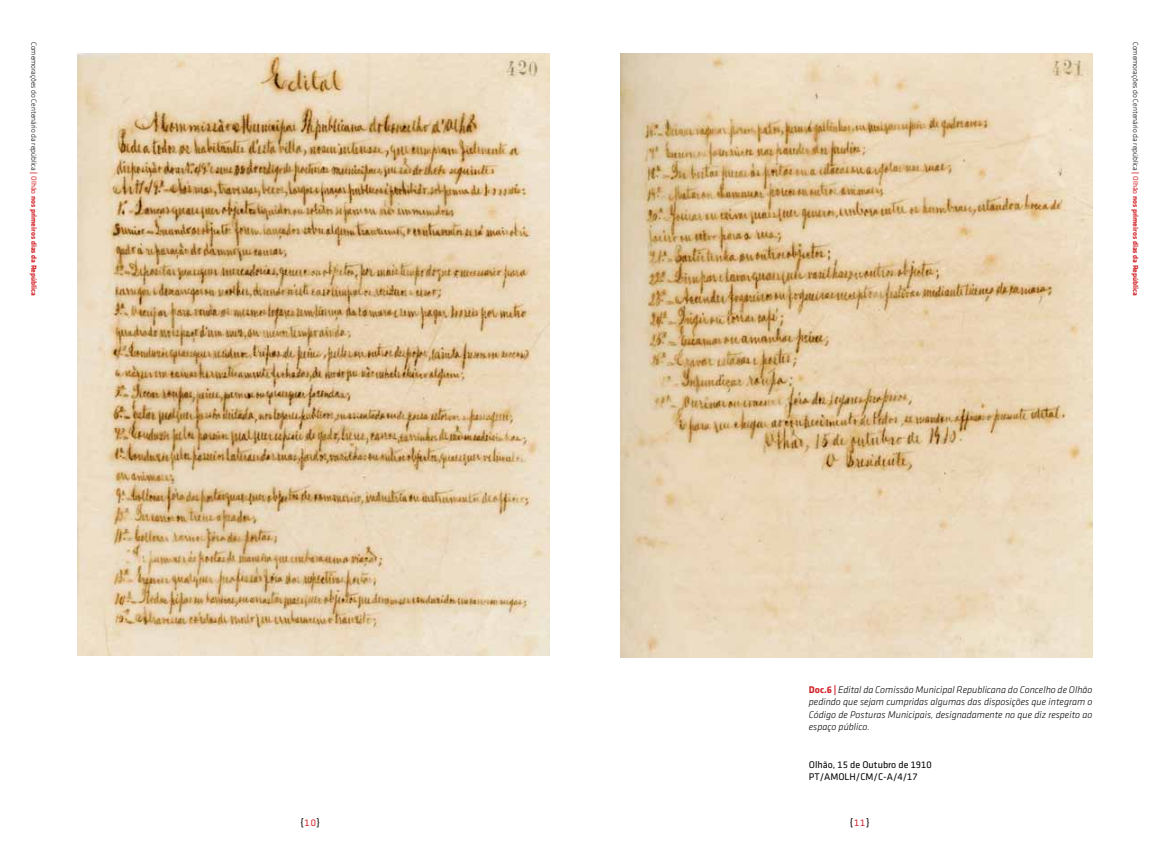
<style>
.page{position:relative;width:1170px;height:851px;background:#fff}
.page>*{position:absolute;margin:0;border:0;box-sizing:border-box;transform-origin:0 0}
.t1{font:italic 300 10px/12.5px "Klavika";color:#000;text-align:justify}
.t2{font:10px/12.5px "Klavika Regular TF";color:#000}
.t3{font:300 7.5px "Klavika";color:#000}
.s1{font-weight:700;color:#d2232a}
.s2{font-family:"Klavika Regular TF";font-weight:400;color:#d2232a}
.s3{color:#d2232a}
.s4{font-weight:700;font-style:normal;color:#d2232a}
</style>
<div class="page">
<img style="left:77px;top:53px;width:472px;height:603px">
<img style="left:620px;top:53px;width:472px;height:604px">
<p class="t3" style="left:38px;top:42px;width:256px;rotate:90deg">Comemorações do Centenário da república <span class="s1">|</span> <span class="s2">Olhão</span> <span class="s1">nos primeiros dias da República</span></p>
<p class="t3" style="left:1139px;top:42px;width:256px;rotate:90deg">Comemorações do Centenário da república <span class="s1">|</span> <span class="s2">Olhão</span> <span class="s1">nos primeiros dias da República</span></p>
<p class="t2" style="left:300px;top:816px;width:21px">{<span class="s3">10</span>}</p>
<p class="t1" style="left:808px;top:683px;width:285px"><span class="s4">Doc.6 |</span> Edital da Comissão Municipal Republicana do Concelho de Olhão pedindo que sejam cumpridas algumas das disposições que integram o Código de Posturas Municipais, designadamente no que diz respeito ao espaço público.</p>
<p class="t2" style="left:808px;top:758px;width:124px">Olhão, 15 de Outubro de 1910<br>PT/AMOLH/CM/C-A/4/17</p>
<p class="t2" style="left:849px;top:816px;width:21px">{<span class="s3">11</span>}</p>
</div>
